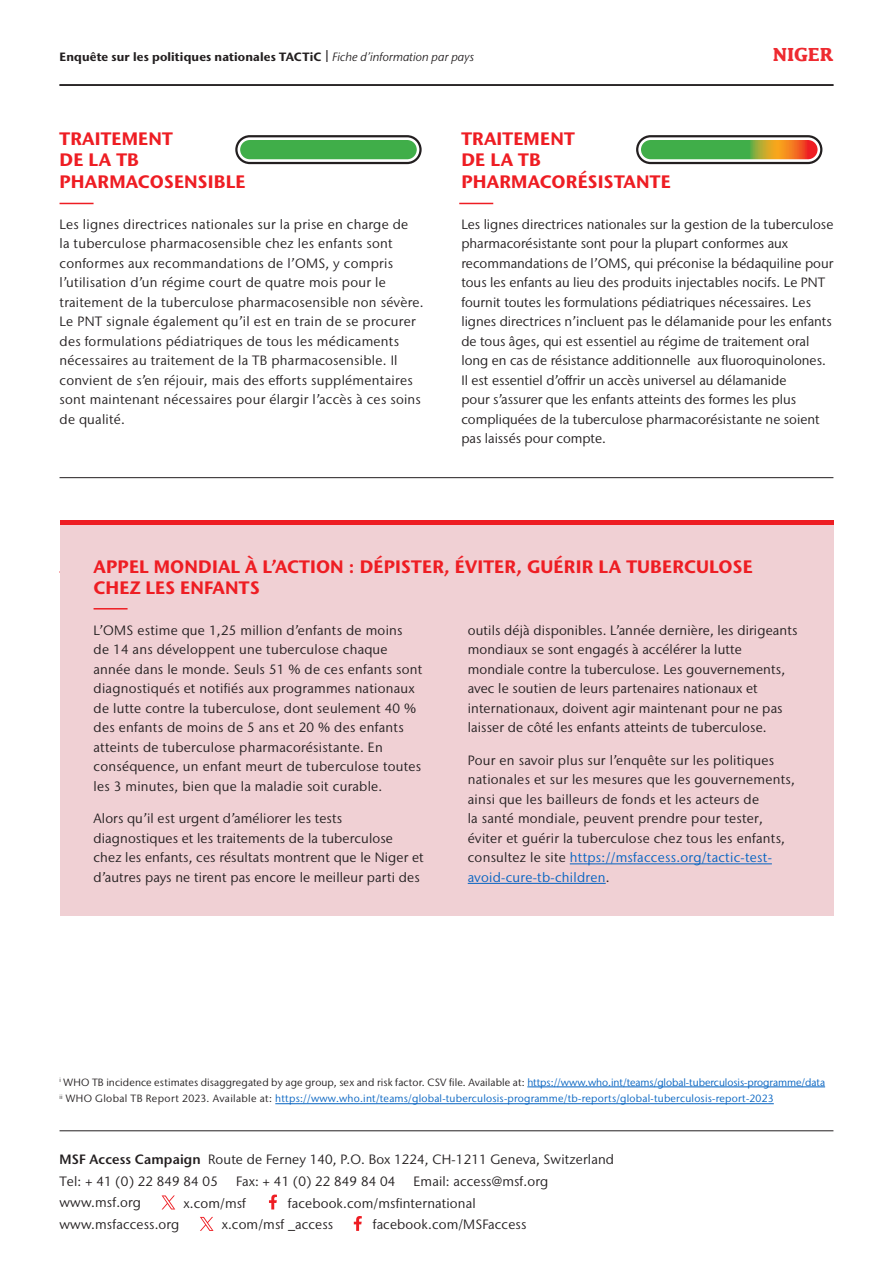
<style>
.page{position:relative;width:893px;height:1263px;background:#fff}
.page>*{position:absolute;margin:0;border:0;box-sizing:border-box;transform-origin:0 0}
.Subtitle_2{font:700 18px/21.6px "Stone Sans IIITC Std";letter-spacing:.01em;color:#ee1d23}
.Body_Copy{font:700 18px "Lucida";letter-spacing:-.015em;color:#ee2a30}
.Body{font:13.5px/19.5px "Stone Sans IIITC Std";letter-spacing:.01em;color:#231f20}
.Body_Copy-2{font:700 12px "Stone Sans IIITC Std";letter-spacing:.01em;color:#231f20}
.t1{font:10.5px/16.8px "Stone Sans IIITC Std";letter-spacing:.015em;color:#0563c1}
.s1{font-weight:400;font-style:italic}
.s2{color:#0563c1}
.s3{color:#231f20}
.s4{font-weight:600}
</style>
<div class="page">
<svg style="left:354px;top:1216px;width:8px;height:15px"></svg>
<svg style="left:269px;top:1194px;width:8px;height:15px"></svg>
<svg style="left:162px;top:1195px;width:13px;height:14px"></svg>
<svg style="left:200px;top:1217px;width:14px;height:14px"></svg>
<hr style="left:60px;top:1130px;width:773px;height:1px;background:#231f20">
<hr style="left:527px;top:1086px;width:298px;height:1px;background:#0563c1">
<hr style="left:275px;top:1103px;width:499px;height:1px;background:#0563c1">
<hr style="left:60px;top:203px;width:34px;height:1px;background:#ee1d23">
<hr style="left:459px;top:203px;width:34px;height:1px;background:#ee1d23">
<hr style="left:60px;top:84px;width:773px;height:2px;background:#231f20">
<hr style="left:60px;top:477px;width:773px;height:1px;background:#231f20">
<div style="left:60px;top:520px;width:773px;height:396px;background:#f0d0d4"></div>
<hr style="left:570px;top:863px;width:202px;height:1px;background:#0563c1">
<hr style="left:468px;top:883px;width:138px;height:1px;background:#0563c1">
<hr style="left:94px;top:608px;width:34px;height:1px;background:#ee1d23">
<hr style="left:60px;top:520px;width:773px;height:4px;background:#ee1d23">
<div style="left:236px;top:136px;width:184px;height:27px;background:#40ae49;border-radius:13px"></div>
<div style="left:233px;top:132px;width:191px;height:35px;border:8px solid #fff;border-radius:13px"></div>
<div style="left:235px;top:135px;width:187px;height:29px;border:2px solid #231f20;border-radius:13px"></div>
<svg style="left:637px;top:136px;width:184px;height:27px;background:#7b9d3d"></svg>
<div style="left:633px;top:132px;width:192px;height:35px;border:8px solid #fff;border-radius:13px"></div>
<div style="left:636px;top:135px;width:186px;height:29px;border:2px solid #231f20;border-radius:13px"></div>
<p class="Body_Copy-2" style="left:60px;top:49px;width:416px">Enquête sur les politiques nationales TACTiC | <span class="s1">Fiche d’information par pays</span></p>
<p class="Body_Copy" style="left:773px;top:43px;width:62px">NIGER</p>
<p class="Subtitle_2" style="left:60px;top:127px;width:187px">TRAITEMENT<br>DE LA TB<br>PHARMACOSENSIBLE</p>
<p class="Body" style="left:60px;top:214px;width:366px">Les lignes directrices nationales sur la prise en charge de<br>la tuberculose pharmacosensible chez les enfants sont conformes aux recommandations de l’OMS, y compris l’utilisation d’un régime court de quatre mois pour le traitement de la tuberculose pharmacosensible non sévère.<br>Le PNT signale également qu’il est en train de se procurer des formulations pédiatriques de tous les médicaments nécessaires au traitement de la TB pharmacosensible. Il convient de s’en réjouir, mais des efforts supplémentaires sont maintenant nécessaires pour élargir l’accès à ces soins de qualité.</p>
<p class="Subtitle_2" style="left:461px;top:127px;width:211px">TRAITEMENT<br>DE LA TB<br>PHARMACORÉSISTANTE</p>
<p class="Body" style="left:461px;top:214px;width:374px">Les lignes directrices nationales sur la gestion de la tuberculose pharmacorésistante sont pour la plupart conformes aux recommandations de l’OMS, qui préconise la bédaquiline pour tous les enfants au lieu des produits injectables nocifs. Le PNT fournit toutes les formulations pédiatriques nécessaires. Les lignes directrices n’incluent pas le délamanide pour les enfants de tous âges, qui est essentiel au régime de traitement oral long en cas de résistance additionnelle aux fluoroquinolones.<br>Il est essentiel d’offrir un accès universel au délamanide<br>pour s’assurer que les enfants atteints des formes les plus compliquées de la tuberculose pharmacorésistante ne soient pas laissés pour compte.</p>
<p class="Subtitle_2" style="left:94px;top:555px;width:661px">APPEL MONDIAL À L’ACTION : DÉPISTER, ÉVITER, GUÉRIR LA TUBERCULOSE<br>CHEZ LES ENFANTS</p>
<p class="Body" style="left:94px;top:620px;width:330px">L’OMS estime que 1,25 million d’enfants de moins<br>de 14 ans développent une tuberculose chaque année dans le monde. Seuls 51 % de ces enfants sont diagnostiqués et notifiés aux programmes nationaux de lutte contre la tuberculose, dont seulement 40 % des enfants de moins de 5 ans et 20 % des enfants atteints de tuberculose pharmacorésistante. En conséquence, un enfant meurt de tuberculose toutes les 3 minutes, bien que la maladie soit curable.</p>
<p class="Body" style="left:94px;top:809px;width:332px">Alors qu’il est urgent d’améliorer les tests diagnostiques et les traitements de la tuberculose chez les enfants, ces résultats montrent que le Niger et d’autres pays ne tirent pas encore le meilleur parti des</p>
<p class="Body" style="left:468px;top:620px;width:331px">outils déjà disponibles. L’année dernière, les dirigeants mondiaux se sont engagés à accélérer la lutte mondiale contre la tuberculose. Les gouvernements, avec le soutien de leurs partenaires nationaux et internationaux, doivent agir maintenant pour ne pas laisser de côté les enfants atteints de tuberculose.</p>
<p class="Body" style="left:468px;top:750px;width:329px">Pour en savoir plus sur l’enquête sur les politiques nationales et sur les mesures que les gouvernements, ainsi que les bailleurs de fonds et les acteurs de<br>la santé mondiale, peuvent prendre pour tester, éviter et guérir la tuberculose chez tous les enfants, consultez le site <span class="s2">https://msfaccess.org/tactic-test&shy;avoid-cure-tb-children</span>.</p>
<p class="t1" style="left:60px;top:1073px;width:767px"><sup>i</sup> <span class="s3">WHO TB incidence estimates disaggregated by age group, sex and risk factor. CSV file. Available at:</span> https://www.who.int/teams/global-tuberculosis-programme/data <sup>ii</sup> <span class="s3">WHO Global TB Report 2023. Available at:</span> https://www.who.int/teams/global-tuberculosis-programme/tb-reports/global-tuberculosis-report-2023</p>
<p class="Body" style="left:60px;top:1148px;width:556px;line-height:21.6px"><span class="s4">MSF Access Campaign</span> Route de Ferney 140, P.O. Box 1224, CH-1211 Geneva, Switzerland<br>Tel: + 41 (0) 22 849 84 05</p>
<p class="Body" style="left:236px;top:1171px;width:161px">Fax: + 41 (0) 22 849 84 04</p>
<p class="Body" style="left:414px;top:1171px;width:136px">Email: access@msf.org</p>
<p class="Body" style="left:60px;top:1192px;width:121px;line-height:21.6px">www.msf.org www.msfaccess.org</p>
<p class="Body" style="left:183px;top:1193px;width:64px">x.com/msf</p>
<p class="Body" style="left:222px;top:1192px;width:255px;line-height:21.1px;text-indent:66px">facebook.com/msfinternational x.com/msf _access</p>
<p class="Body" style="left:373px;top:1215px;width:155px">facebook.com/MSFaccess</p>
</div>
